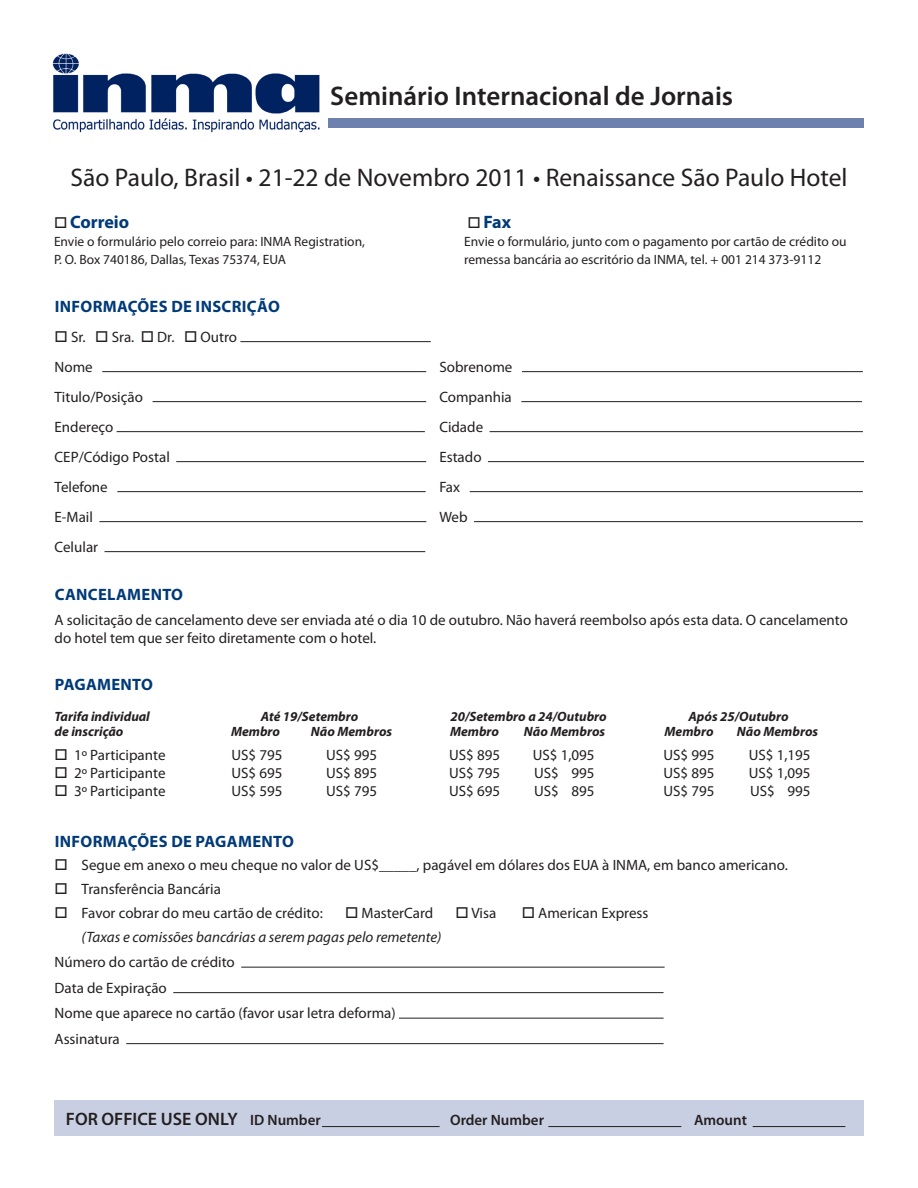
<style>
.page{position:relative;width:918px;height:1188px;background:#fff}
.page>*{position:absolute;margin:0;border:0;box-sizing:border-box;transform-origin:0 0}
.t1{font:600 27px "Myriad Pro";color:#231f20}
.t2{font:25.5px "Myriad Pro";color:#231f20}
.t3{font:600 18px "Myriad Pro";color:#231f20}
.t4{font:700 18px "Myriad Pro";color:#013a78}
.t5{font:700 16.5px "Myriad Pro";letter-spacing:.02em;color:#013a78}
.t6{font:15px/25.5px "Myriad Pro";color:#231f20}
.t7{font:italic 15px "Myriad Pro";color:#231f20}
.t8{font:600 15px "Myriad Pro";color:#231f20}
.t9{font:13.5px/18px "Myriad Pro";color:#231f20}
.t10{font:italic 700 13.5px "Myriad Pro";color:#231f20}
.s1{color:#231f20}
.s2{font-size:15px}
</style>
<div class="page">
<img style="left:52px;top:53px;width:268px;height:80px">
<hr style="left:240px;top:341px;width:191px;height:1px;background:#231f20">
<hr style="left:102px;top:371px;width:324px;height:1px;background:#231f20">
<hr style="left:522px;top:371px;width:341px;height:1px;background:#231f20">
<hr style="left:153px;top:401px;width:273px;height:1px;background:#231f20">
<hr style="left:521px;top:401px;width:341px;height:1px;background:#231f20">
<hr style="left:117px;top:431px;width:308px;height:1px;background:#231f20">
<hr style="left:490px;top:431px;width:373px;height:1px;background:#231f20">
<hr style="left:176px;top:461px;width:250px;height:1px;background:#231f20">
<hr style="left:488px;top:461px;width:376px;height:1px;background:#231f20">
<hr style="left:117px;top:491px;width:309px;height:1px;background:#231f20">
<hr style="left:470px;top:491px;width:393px;height:1px;background:#231f20">
<hr style="left:99px;top:521px;width:327px;height:1px;background:#231f20">
<hr style="left:474px;top:521px;width:389px;height:1px;background:#231f20">
<hr style="left:105px;top:551px;width:320px;height:1px;background:#231f20">
<hr style="left:241px;top:967px;width:424px;height:1px;background:#231f20">
<hr style="left:173px;top:992px;width:491px;height:1px;background:#231f20">
<hr style="left:399px;top:1018px;width:265px;height:1px;background:#231f20">
<hr style="left:126px;top:1043px;width:538px;height:1px;background:#231f20">
<div style="left:54px;top:1100px;width:810px;height:36px;background:#c9cfe3"></div>
<hr style="left:322px;top:1126px;width:118px;height:1px;background:#231f20">
<hr style="left:548px;top:1126px;width:133px;height:1px;background:#231f20">
<hr style="left:753px;top:1126px;width:92px;height:1px;background:#231f20">
<div style="left:329px;top:118px;width:535px;height:10px;background:#6e81ae"></div>
<h1 class="t1" style="left:330px;top:79px;width:404px">Seminário Internacional de Jornais</h1>
<h2 class="t2" style="left:71px;top:162px;width:779px">São Paulo, Brasil • 21-22 de Novembro 2011 • Renaissance São Paulo Hotel</h2>
<p class="t4" style="left:54px;top:211px;width:77px"><span class="s1">□</span> CORREIO</p>
<p class="t9" style="left:54px;top:233px;width:312px">Envie o formulário pelo correio para: INMA Registration,<br>P. O. Box 740186, Dallas, Texas 75374, EUA</p>
<p class="t5" style="left:55px;top:296px;width:227px">INFORMAÇÕES DE INSCRIÇÃO</p>
<p class="t6" style="left:55px;top:322px;width:184px;line-height:30px">□ Sr. □ Sra. □ Dr. □ Outro<br>Nome</p>
<p class="t4" style="left:467px;top:211px;width:45px"><span class="s1">□</span>FAX</p>
<p class="t9" style="left:464px;top:233px;width:384px">Envie o formulário, junto com o pagamento por cartão de crédito ou remessa bancária ao escritório da INMA, tel. + 001 214 373-9112</p>
<p class="t6" style="left:439px;top:354px;width:75px">Sobrenome</p>
<p class="t6" style="left:55px;top:384px;width:90px">Titulo/Posição</p>
<p class="t6" style="left:439px;top:384px;width:74px">Companhia</p>
<p class="t6" style="left:55px;top:414px;width:60px">Endereço</p>
<p class="t6" style="left:439px;top:414px;width:45px">Cidade</p>
<p class="t6" style="left:55px;top:444px;width:117px">CEP/Código Postal</p>
<p class="t6" style="left:439px;top:444px;width:44px">Estado</p>
<p class="t6" style="left:55px;top:474px;width:55px">Telefone</p>
<p class="t6" style="left:439px;top:474px;width:22px">Fax</p>
<p class="t6" style="left:55px;top:504px;width:40px">E-Mail</p>
<p class="t6" style="left:439px;top:504px;width:30px">Web</p>
<p class="t6" style="left:55px;top:534px;width:45px">Celular</p>
<p class="t5" style="left:55px;top:583px;width:130px">CANCELAMENTO</p>
<p class="t6" style="left:55px;top:611px;width:795px;line-height:18px">A solicitação de cancelamento deve ser enviada até o dia 10 de outubro. Não haverá reembolso após esta data. O cancelamento do hotel tem que ser feito diretamente com o hotel.</p>
<p class="t5" style="left:55px;top:674px;width:100px">PAGAMENTO</p>
<p class="t10" style="left:55px;top:708px;width:97px">Tarifa individual</p>
<p class="t10" style="left:261px;top:708px;width:99px">Até 19/Setembro</p>
<p class="t10" style="left:450px;top:708px;width:158px">20/Setembro a 24/Outubro</p>
<p class="t10" style="left:688px;top:708px;width:102px">Após 25/Outubro</p>
<p class="t10" style="left:55px;top:723px;width:70px">de inscrição</p>
<p class="t10" style="left:231px;top:723px;width:51px">Membro</p>
<p class="t10" style="left:311px;top:723px;width:83px">Não Membros</p>
<p class="t10" style="left:450px;top:723px;width:51px">Membro</p>
<p class="t10" style="left:524px;top:723px;width:83px">Não Membros</p>
<p class="t10" style="left:665px;top:723px;width:51px">Membro</p>
<p class="t10" style="left:737px;top:723px;width:83px">Não Membros</p>
<p class="t6" style="left:55px;top:742px;width:112px">□ 1º Participante</p>
<p class="t6" style="left:232px;top:742px;width:53px">US$ 795</p>
<p class="t6" style="left:326px;top:742px;width:53px">US$ 995</p>
<p class="t6" style="left:449px;top:742px;width:53px">US$ 895</p>
<p class="t6" style="left:533px;top:742px;width:63px">US$ 1,095</p>
<p class="t6" style="left:664px;top:742px;width:53px">US$ 995</p>
<p class="t6" style="left:749px;top:742px;width:63px">US$ 1,195</p>
<p class="t6" style="left:55px;top:760px;width:112px">□ 2º Participante</p>
<p class="t6" style="left:232px;top:760px;width:53px">US$ 695</p>
<p class="t6" style="left:326px;top:760px;width:53px">US$ 895</p>
<p class="t6" style="left:449px;top:760px;width:53px">US$ 795</p>
<p class="t6" style="left:534px;top:760px;width:62px">US$ 995</p>
<p class="t6" style="left:664px;top:760px;width:53px">US$ 895</p>
<p class="t6" style="left:749px;top:760px;width:63px">US$ 1,095</p>
<p class="t6" style="left:55px;top:778px;width:112px">□ 3º Participante</p>
<p class="t6" style="left:232px;top:778px;width:53px">US$ 595</p>
<p class="t6" style="left:326px;top:778px;width:53px">US$ 795</p>
<p class="t6" style="left:449px;top:778px;width:53px">US$ 695</p>
<p class="t6" style="left:534px;top:778px;width:62px">US$ 895</p>
<p class="t6" style="left:664px;top:778px;width:53px">US$ 795</p>
<p class="t6" style="left:750px;top:778px;width:62px">US$ 995</p>
<p class="t5" style="left:55px;top:831px;width:241px">INFORMAÇÕES DE PAGAMENTO</p>
<p class="t6" style="left:55px;top:852px;width:735px">□ Segue em anexo o meu cheque no valor de US$_____, pagável em dólares dos EUA à INMA, em banco americano.</p>
<p class="t6" style="left:55px;top:876px;width:168px">□ Transferência Bancária</p>
<p class="t6" style="left:55px;top:900px;width:270px">□ Favor cobrar do meu cartão de crédito:</p>
<p class="t6" style="left:345px;top:900px;width:90px">□ MasterCard</p>
<p class="t6" style="left:456px;top:900px;width:42px">□ Visa</p>
<p class="t6" style="left:522px;top:900px;width:128px">□ American Express</p>
<p class="t7" style="left:82px;top:928px;width:361px">(Taxas e comissões bancárias a serem pagas pelo remetente)</p>
<p class="t6" style="left:55px;top:949px;width:343px">Número do cartão de crédito<br>Data de Expiração<br>Nome que aparece no cartão (favor usar letra deforma)<br>Assinatura</p>
<p class="t3" style="left:66px;top:1107px;width:256px">FOR OFFICE USE ONLY <span class="s2">ID Number</span></p>
<p class="t8" style="left:450px;top:1110px;width:95px">Order Number</p>
<p class="t8" style="left:694px;top:1110px;width:54px">Amount</p>
</div>
